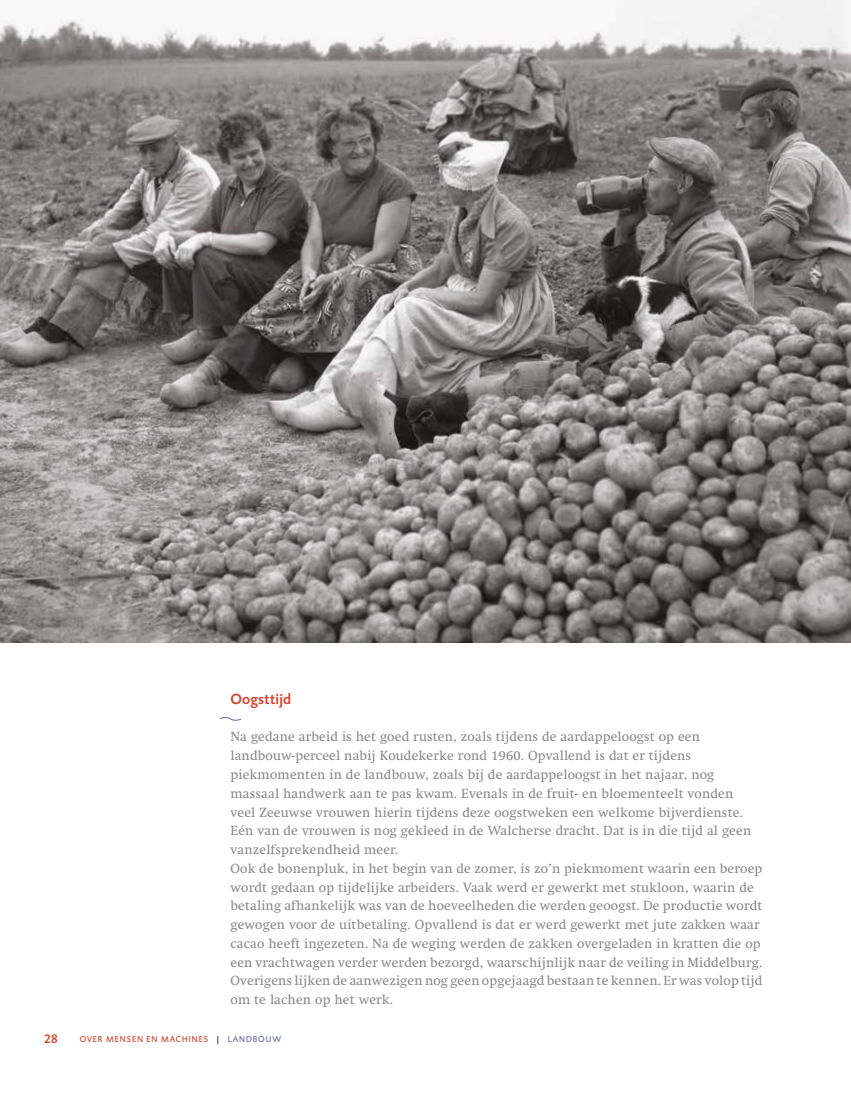
<style>
.page{position:relative;width:851px;height:1099px;background:#fff}
.page>*{position:absolute;margin:0;border:0;box-sizing:border-box;transform-origin:0 0}
.t1{font:500 15px "DTL Caspari T";letter-spacing:.015em;color:#d63d28}
.t2{font:13.12px/18.8px "Swift";letter-spacing:.015em;color:#878787}
.t3{font:500 12.5px "DTL Caspari T";color:#d63d28}
.t4{font:8.75px "DTL Caspari T";letter-spacing:.1em;color:#d63d28}
.s1{color:#000}
.s2{color:#6565a4}
</style>
<div class="page">
<img style="left:0;top:0;width:850px;height:643px">
<svg style="left:219px;top:717px;width:23px;height:4px"></svg>
<p class="t3" style="left:44px;top:1030px;width:15px">28</p>
<p class="t1" style="left:230px;top:689px;width:62px">Oogsttijd</p>
<p class="t2" style="left:230px;top:727px;width:533px">Na gedane arbeid is het goed rusten, zoals tijdens de aardappeloogst op een landbouw-perceel nabij Koudekerke rond 1960. Opvallend is dat er tijdens piekmomenten in de landbouw, zoals bij de aardappeloogst in het najaar, nog massaal handwerk aan te pas kwam. Evenals in de fruit- en bloementeelt vonden<br>veel Zeeuwse vrouwen hierin tijdens deze oogstweken een welkome bijverdienste.<br>Eén van de vrouwen is nog gekleed in de Walcherse dracht. Dat is in die tijd al geen vanzelfsprekendheid meer.<br>Ook de bonenpluk, in het begin van de zomer, is zo’n piekmoment waarin een beroep wordt gedaan op tijdelijke arbeiders. Vaak werd er gewerkt met stukloon, waarin de betaling afhankelijk was van de hoeveelheden die werden geoogst. De productie wordt gewogen voor de uitbetaling. Opvallend is dat er werd gewerkt met jute zakken waar cacao heeft ingezeten. Na de weging werden de zakken overgeladen in kratten die op een vrachtwagen verder werden bezorgd, waarschijnlijk naar de veiling in Middelburg.<br>Overigens lijken de aanwezigen nog geen opgejaagd bestaan te kennen. Er was volop tijd om te lachen op het werk.</p>
<p class="t4" style="left:80px;top:1033px;width:203px">OVER MENSEN EN MACHINES <span class="s1">|</span> <span class="s2">LANDBOUW</span></p>
</div>
